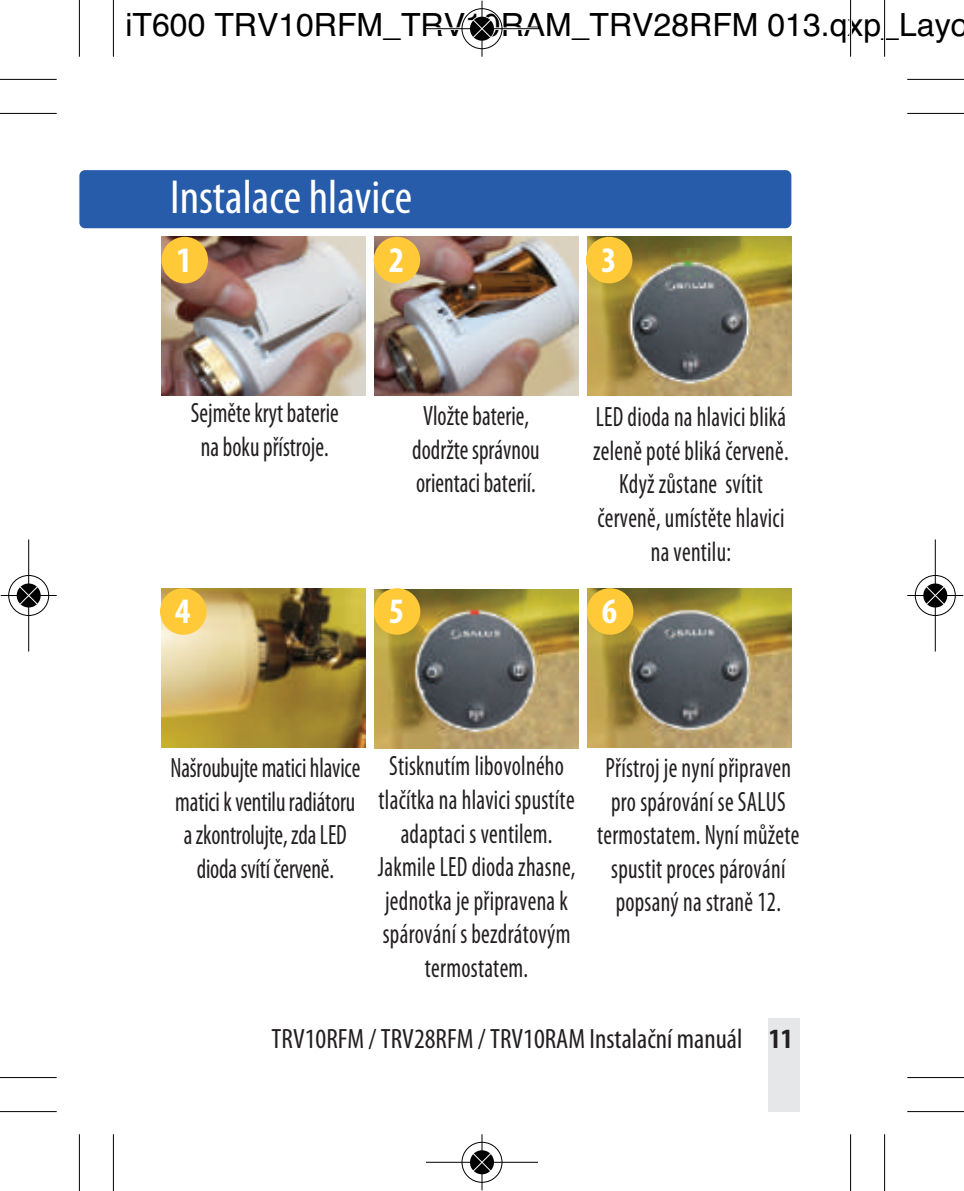
<style>
.page{position:relative;width:964px;height:1191px;background:#fff}
.page>*{position:absolute;margin:0;border:0;box-sizing:border-box;transform-origin:0 0}
.t1{font:condensed 48px "Myriad Pro";color:#fff}
.t2{font:700 condensed 36px "Myriad Pro";color:#fff}
.t3{font:32px "Helvetica";color:#000}
.t4{font:condensed 28px/33.6px "Myriad Pro";letter-spacing:.01em;color:#231f20;text-align:center;scale:.85 1}
.t5{font:condensed 28px "Myriad Pro";letter-spacing:.01em;color:#231f20}
.s1{font-weight:700}
</style>
<div class="page">
<div style="left:79px;top:170px;width:712px;height:58px;background:#275caa;border-radius:6px"></div>
<img style="left:161px;top:237px;width:205px;height:158px">
<img style="left:374px;top:237px;width:204px;height:158px">
<img style="left:587px;top:237px;width:204px;height:158px">
<img style="left:161px;top:588px;width:205px;height:159px">
<img style="left:374px;top:589px;width:204px;height:159px">
<img style="left:587px;top:588px;width:204px;height:159px">
<div style="left:161px;top:237px;width:47px;height:46px;background:#ffc938;border-radius:50%"></div>
<div style="left:374px;top:237px;width:46px;height:46px;background:#ffc938;border-radius:50%"></div>
<div style="left:586px;top:237px;width:46px;height:46px;background:#ffc938;border-radius:50%"></div>
<div style="left:160px;top:588px;width:47px;height:47px;background:#ffc938;border-radius:50%"></div>
<div style="left:374px;top:588px;width:46px;height:47px;background:#ffc938;border-radius:50%"></div>
<div style="left:587px;top:588px;width:46px;height:47px;background:#ffc938;border-radius:50%"></div>
<img style="left:672px;top:249px;width:30px;height:29px">
<div style="left:767px;top:1017px;width:32px;height:94px;background:#e6e7e9"></div>
<hr style="left:113px;top:0;width:1px;height:57px;background:#000">
<hr style="left:0;top:113px;width:57px;height:1px;background:#000">
<hr style="left:850px;top:0;width:1px;height:57px;background:#000">
<hr style="left:907px;top:113px;width:57px;height:1px;background:#000">
<hr style="left:113px;top:1134px;width:1px;height:57px;background:#000">
<hr style="left:0;top:1076px;width:57px;height:2px;background:#000">
<hr style="left:850px;top:1134px;width:1px;height:57px;background:#000">
<hr style="left:907px;top:1076px;width:57px;height:2px;background:#000">
<hr style="left:79px;top:0;width:1px;height:57px;background:#000">
<hr style="left:0;top:79px;width:57px;height:1px;background:#000">
<hr style="left:884px;top:0;width:1px;height:57px;background:#000">
<hr style="left:907px;top:79px;width:57px;height:1px;background:#000">
<hr style="left:79px;top:1134px;width:1px;height:57px;background:#000">
<hr style="left:0;top:1110px;width:57px;height:2px;background:#000">
<hr style="left:884px;top:1134px;width:1px;height:57px;background:#000">
<hr style="left:907px;top:1110px;width:57px;height:2px;background:#000">
<div style="left:461px;top:7px;width:42px;height:43px;border:3px solid #fff;border-radius:50%"></div>
<svg style="left:469px;top:16px;width:26px;height:25px"></svg>
<hr style="left:426px;top:28px;width:112px;height:1px;background:#000">
<hr style="left:481px;top:1px;width:2px;height:56px;background:#000">
<div style="left:461px;top:8px;width:41px;height:41px;border:1px solid #000;border-radius:50%"></div>
<svg style="left:470px;top:17px;width:24px;height:24px"></svg>
<svg style="left:472px;top:19px;width:20px;height:20px"></svg>
<div style="left:461px;top:1141px;width:42px;height:42px;border:3px solid #fff;border-radius:50%"></div>
<svg style="left:469px;top:1149px;width:26px;height:26px"></svg>
<hr style="left:426px;top:1161px;width:112px;height:2px;background:#000">
<hr style="left:481px;top:1134px;width:2px;height:56px;background:#000">
<div style="left:461px;top:1141px;width:41px;height:41px;border:1px solid #000;border-radius:50%"></div>
<svg style="left:470px;top:1150px;width:24px;height:24px"></svg>
<svg style="left:472px;top:1152px;width:20px;height:20px"></svg>
<div style="left:7px;top:574px;width:43px;height:43px;border:3px solid #fff;border-radius:50%"></div>
<svg style="left:16px;top:582px;width:25px;height:26px"></svg>
<hr style="left:28px;top:539px;width:1px;height:112px;background:#000">
<hr style="left:1px;top:595px;width:56px;height:1px;background:#000">
<div style="left:8px;top:575px;width:41px;height:41px;border:1px solid #000;border-radius:50%"></div>
<svg style="left:17px;top:583px;width:24px;height:24px"></svg>
<svg style="left:19px;top:585px;width:20px;height:20px"></svg>
<div style="left:914px;top:574px;width:42px;height:43px;border:3px solid #fff;border-radius:50%"></div>
<svg style="left:922px;top:582px;width:26px;height:26px"></svg>
<hr style="left:934px;top:539px;width:2px;height:112px;background:#000">
<hr style="left:907px;top:595px;width:56px;height:1px;background:#000">
<div style="left:915px;top:575px;width:41px;height:41px;border:1px solid #000;border-radius:50%"></div>
<svg style="left:923px;top:583px;width:24px;height:24px"></svg>
<svg style="left:925px;top:585px;width:20px;height:20px"></svg>
<p class="t3" style="left:125px;top:6px;width:845px">iT600 TRV10RFM_TRV10RAM_TRV28RFM 013.qxp_Layo</p>
<h1 class="t1" style="left:170px;top:168px;width:244px">Instalace hlavice</h1>
<p class="t2" style="left:177px;top:247px;width:17px">1</p>
<p class="t2" style="left:389px;top:247px;width:17px">2</p>
<p class="t2" style="left:601px;top:247px;width:17px">3</p>
<p class="t4" style="left:191px;top:396px;width:175px">Sejměte kryt baterie na boku přístroje.</p>
<p class="t4" style="left:412px;top:399px;width:151px">Vložte baterie, dodržte správnou orientaci baterií.</p>
<p class="t4" style="left:593px;top:399px;width:231px">LED dioda na hlavici bliká zeleně poté bliká červeně.<br>Když zůstane svítit červeně, umístěte hlavici na ventilu:</p>
<p class="t2" style="left:175px;top:598px;width:17px">4</p>
<p class="t2" style="left:389px;top:598px;width:17px">5</p>
<p class="t2" style="left:602px;top:598px;width:17px">6</p>
<p class="t4" style="left:378px;top:749px;width:234px">Stisknutím libovolného tlačítka na hlavici spustíte adaptaci s ventilem.<br>Jakmile LED dioda zhasne, jednotka je připravena k spárování s bezdrátovým termostatem.</p>
<p class="t4" style="left:170px;top:750px;width:225px">Našroubujte matici hlavice matici k ventilu radiátoru a zkontrolujte, zda LED dioda svítí červeně.</p>
<p class="t4" style="left:597px;top:750px;width:240px">Přístroj je nyní připraven pro spárování se SALUS termostatem. Nyní můžete spustit proces párování popsaný na straně 12.</p>
<p class="t5" style="left:272px;top:1022px;width:522px">TRV10RFM / TRV28RFM / TRV10RAM Instalační manuál <span class="s1">11</span></p>
</div>
